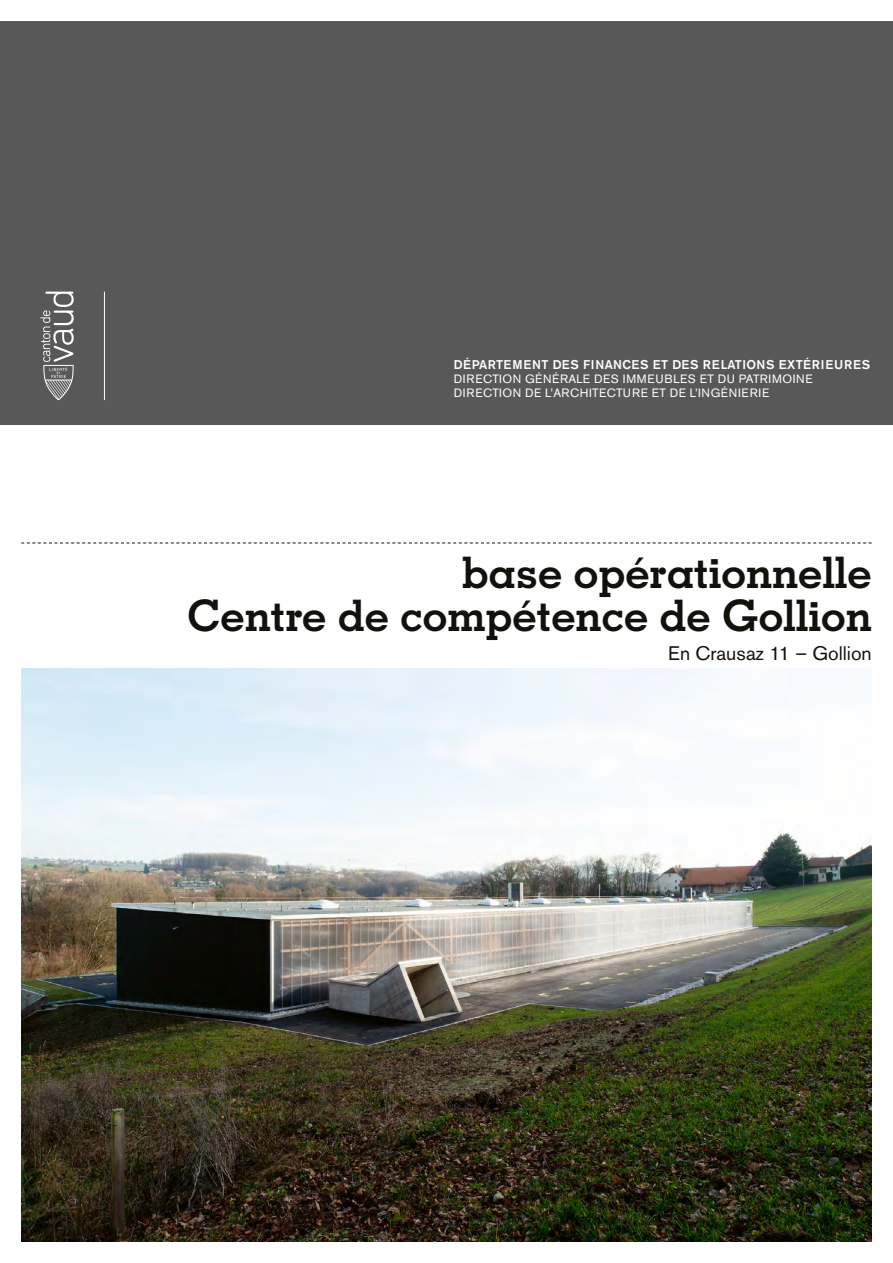
<style>
.page{position:relative;width:893px;height:1263px;background:#fff}
.page>*{position:absolute;margin:0;border:0;box-sizing:border-box;transform-origin:0 0}
.t1{font:700 43.5px/42.8px "Geometric Slab 703 BT";color:#12120d;text-align:right}
.t2{font:19.5px "Akzidenz Grotesk Std";color:#12120d}
.t3{font:500 12.6px "Akzidenz Grotesk Std";letter-spacing:.035em;color:#fff}
.t4{font:12px/14.1px "Akzidenz Grotesk Std";letter-spacing:.045em;color:#fff}
</style>
<div class="page">
<div style="left:0;top:21px;width:893px;height:404px;background:#585858"></div>
<svg style="left:40px;top:292px;width:34px;height:108px"></svg>
<hr style="left:104px;top:292px;width:1px;height:108px;background:#fff">
<img style="left:21px;top:669px;width:851px;height:573px">
<svg style="left:21px;top:543px;width:851px;height:1px"></svg>
<p class="t3" style="left:454px;top:357px;width:418px">DÉPARTEMENT DES FINANCES ET DES RELATIONS EXTÉRIEURES</p>
<p class="t4" style="left:454px;top:372px;width:360px">DIRECTION GÉNÉRALE DES IMMEUBLES ET DU PATRIMOINE<br>DIRECTION DE L’ARCHITECTURE ET DE L’INGÉNIERIE</p>
<h1 class="t1" style="left:187px;top:551px;width:686px">base opérationnelle<br>Centre de compétence de Gollion</h1>
<h2 class="t2" style="left:668px;top:641px;width:205px">En Crausaz 11 – Gollion</h2>
</div>
